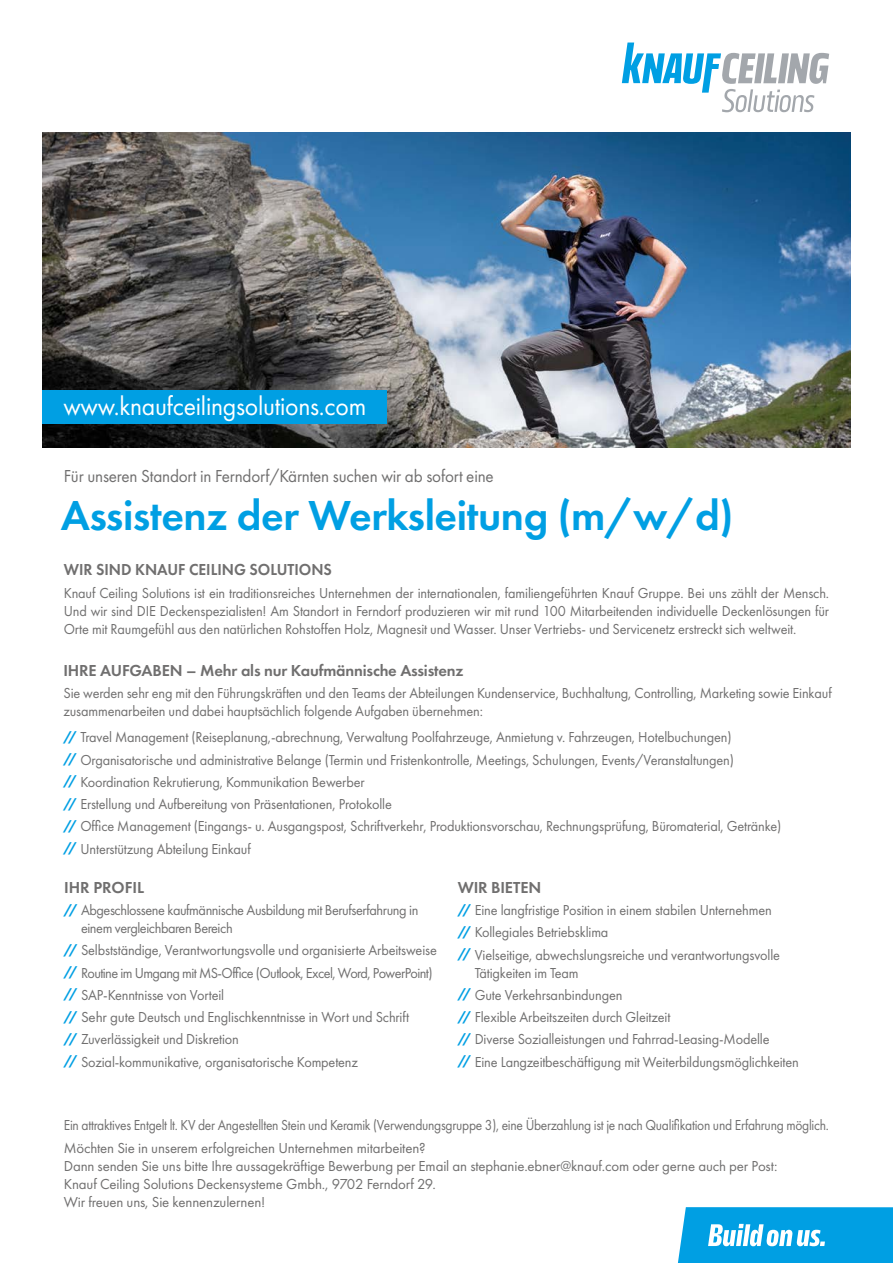
<style>
.page{position:relative;width:893px;height:1263px;background:#fff}
.page>*{position:absolute;margin:0;border:0;box-sizing:border-box;transform-origin:0 0}
.t1{font:600 43.5px "Futura PT";letter-spacing:-.01em;color:#009fe3}
.t2{font:27px "Futura PT";letter-spacing:-.01em;color:#fff;scale:.95 1}
.t3{font:18px "Futura PT";letter-spacing:-.01em;color:#706f6f;scale:.95 1}
.t4{font:600 16.5px "Futura PT";letter-spacing:-.01em;color:#706f6f}
.t5{font:600 16.5px "Futura PT";letter-spacing:-.01em;color:#706f6f;scale:.95 1}
.t6{font:15px/18px "Futura PT";letter-spacing:-.01em;color:#706f6f;scale:.95 1}
.t7{font:15px/18px "Futura PT";letter-spacing:-.01em;color:#706f6f}
.t8{font:15px "Futura PT";letter-spacing:-.01em;color:#706f6f;scale:.9 1}
.t9{font:15px/18px "Futura PT";letter-spacing:-.03em;color:#706f6f;scale:.95 1}
.t10{font:15px "Futura PT";letter-spacing:-.04em;color:#706f6f;scale:.95 1}
.s1{font-weight:700;font-size:13.5px;color:#009fe3}
</style>
<div class="page">
<img style="left:43px;top:133px;width:807px;height:314px">
<div style="left:43px;top:390px;width:344px;height:34px;background:#009fe3"></div>
<svg style="left:622px;top:43px;width:207px;height:69px"></svg>
<svg style="left:678px;top:1207px;width:215px;height:56px;background:#20abe6"></svg>
<p class="t2" style="left:63px;top:390px;width:320px">www.knaufceilingsolutions.com</p>
<p class="t3" style="left:64px;top:465px;width:454px">Für unseren Standort in Ferndorf/Kärnten suchen wir ab sofort eine</p>
<p class="t1" style="left:61px;top:488px;width:674px">Assistenz der Werksleitung (m/w/d)</p>
<p class="t5" style="left:64px;top:559px;width:284px">WIR SIND KNAUF CEILING SOLUTIONS</p>
<p class="t6" style="left:64px;top:583px;width:807px;text-align:justify">Knauf Ceiling Solutions ist ein traditionsreiches Unternehmen der internationalen, familiengeführten Knauf Gruppe. Bei uns zählt der Mensch.<br>Und wir sind DIE Deckenspezialisten! Am Standort in Ferndorf produzieren wir mit rund 100 Mitarbeitenden individuelle Deckenlösungen für Orte mit Raumgefühl aus den natürlichen Rohstoffen Holz, Magnesit und Wasser. Unser Vertriebs- und Servicenetz erstreckt sich weltweit.</p>
<p class="t4" style="left:63px;top:660px;width:402px">IHRE AUFGABEN – Mehr als nur Kaufmännische Assistenz</p>
<p class="t6" style="left:63px;top:684px;width:810px">Sie werden sehr eng mit den Führungskräften und den Teams der Abteilungen Kundenservice, Buchhaltung, Controlling, Marketing sowie Einkauf zusammenarbeiten und dabei hauptsächlich folgende Aufgaben übernehmen:</p>
<p class="t6" style="left:63px;top:728px;width:705px"><span class="s1">//</span> Travel Management (Reiseplanung,-abrechnung, Verwaltung Poolfahrzeuge, Anmietung v. Fahrzeugen, Hotelbuchungen)</p>
<p class="t6" style="left:63px;top:750px;width:707px"><span class="s1">//</span> Organisatorische und administrative Belange (Termin und Fristenkontrolle, Meetings, Schulungen, Events/Veranstaltungen)</p>
<p class="t6" style="left:63px;top:773px;width:319px"><span class="s1">//</span> Koordination Rekrutierung, Kommunikation Bewerber</p>
<p class="t6" style="left:63px;top:795px;width:347px"><span class="s1">//</span> Erstellung und Aufbereitung von Präsentationen, Protokolle</p>
<p class="t6" style="left:63px;top:817px;width:757px"><span class="s1">//</span> Office Management (Eingangs- u. Ausgangspost, Schriftverkehr, Produktionsvorschau, Rechnungsprüfung, Büromaterial, Getränke)</p>
<p class="t6" style="left:63px;top:839px;width:199px"><span class="s1">//</span> Unterstützung Abteilung Einkauf</p>
<p class="t4" style="left:64px;top:877px;width:82px">IHR PROFIL</p>
<p class="t9" style="left:81px;top:901px;width:357px;text-indent:-17px"><span class="s1">//</span> Abgeschlossene kaufmännische Ausbildung mit Berufserfahrung in einem vergleichbaren Bereich</p>
<p class="t6" style="left:64px;top:941px;width:394px"><span class="s1">//</span> Selbstständige, Verantwortungsvolle und organisierte Arbeitsweise</p>
<p class="t10" style="left:64px;top:964px;width:390px"><span class="s1">//</span> Routine im Umgang mit MS-Office (Outlook, Excel, Word, PowerPoint)</p>
<p class="t6" style="left:64px;top:986px;width:170px"><span class="s1">//</span> SAP-Kenntnisse von Vorteil</p>
<p class="t7" style="left:64px;top:1008px;width:347px"><span class="s1">//</span> Sehr gute Deutsch und Englischkenntnisse in Wort und Schrift</p>
<p class="t6" style="left:64px;top:1030px;width:186px"><span class="s1">//</span> Zuverlässigkeit und Diskretion</p>
<p class="t6" style="left:64px;top:1052px;width:311px"><span class="s1">//</span> Sozial-kommunikative, organisatorische Kompetenz</p>
<p class="t4" style="left:458px;top:877px;width:85px">WIR BIETEN</p>
<p class="t6" style="left:458px;top:901px;width:332px"><span class="s1">//</span> Eine langfristige Position in einem stabilen Unternehmen</p>
<p class="t6" style="left:458px;top:923px;width:160px"><span class="s1">//</span> Kollegiales Betriebsklima</p>
<p class="t6" style="left:475px;top:945px;width:323px;text-indent:-17px"><span class="s1">//</span> Vielseitige, abwechslungsreiche und verantwortungsvolle<br>Tätigkeiten im Team</p>
<p class="t6" style="left:458px;top:986px;width:175px"><span class="s1">//</span> Gute Verkehrsanbindungen</p>
<p class="t6" style="left:458px;top:1008px;width:225px"><span class="s1">//</span> Flexible Arbeitszeiten durch Gleitzeit</p>
<p class="t6" style="left:458px;top:1030px;width:330px"><span class="s1">//</span> Diverse Sozialleistungen und Fahrrad-Leasing-Modelle</p>
<p class="t6" style="left:458px;top:1052px;width:361px"><span class="s1">//</span> Eine Langzeitbeschäftigung mit Weiterbildungsmöglichkeiten</p>
<p class="t8" style="left:64px;top:1116px;width:852px">Ein attraktives Entgelt lt. KV der Angestellten Stein und Keramik (Verwendungsgruppe 3), eine Überzahlung ist je nach Qualifikation und Erfahrung möglich.</p>
<p class="t7" style="left:64px;top:1139px;width:363px">Möchten Sie in unserem erfolgreichen Unternehmen mitarbeiten?</p>
<p class="t7" style="left:64px;top:1157px;width:715px">Dann senden Sie uns bitte Ihre aussagekräftige Bewerbung per Email an stephanie.ebner@knauf.com oder gerne auch per Post:<br>Knauf Ceiling Solutions Deckensysteme Gmbh., 9702 Ferndorf 29.<br>Wir freuen uns, Sie kennenzulernen!</p>
</div>
